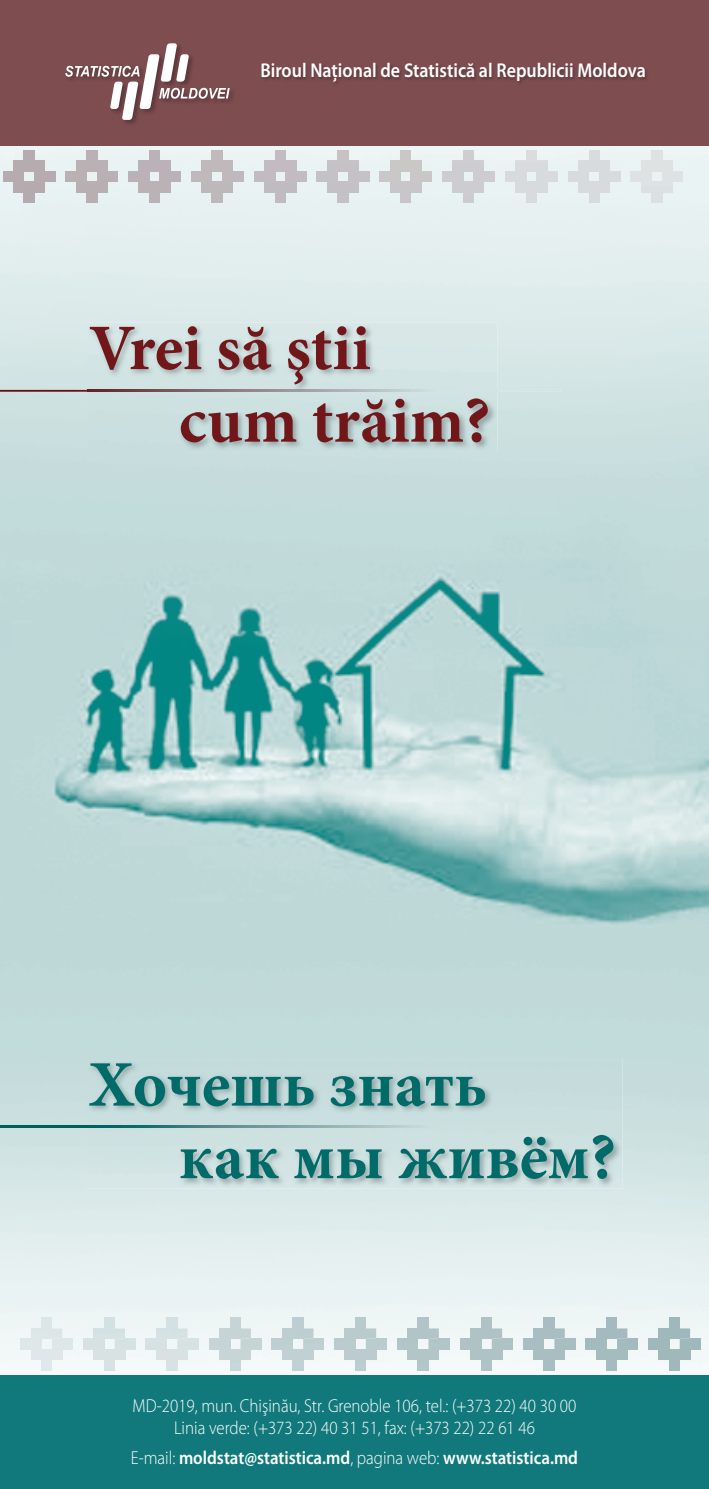
<style>
.page{position:relative;width:709px;height:1489px;background:#fff}
.page>*{position:absolute;margin:0;border:0;box-sizing:border-box;transform-origin:0 0}
.t1{font:700 65px/72.5px "Minion Pro";color:#006b69}
.t2{font:700 65px/72.5px "Minion Pro";letter-spacing:-.005em;color:#721719}
.t3{font:600 20px "Myriad Pro";color:#fff;scale:.9 1}
.t4{font:300 18.75px/22.5px "Myriad Pro";color:#fff;text-align:center;scale:.9 1}
.t5{font:600 18.75px "Myriad Pro";color:#fff;scale:.9 1}
.s1{font-weight:300}
</style>
<div class="page">
<img style="left:0;top:145px;width:709px;height:1226px">
<div style="left:0;top:0;width:709px;height:145px;background:#7d4d50"></div>
<img style="left:262px;top:65px;width:385px;height:18px">
<svg style="left:65px;top:43px;width:165px;height:77px"></svg>
<div style="left:0;top:1375px;width:709px;height:113px;background:#11797b"></div>
<img style="left:87px;top:1059px;width:535px;height:129px">
<img style="left:87px;top:322px;width:410px;height:130px">
<img style="left:0;top:390px;width:562px;height:2px">
<img style="left:87px;top:390px;width:410px;height:2px">
<img style="left:0;top:1125px;width:562px;height:2px">
<svg style="left:254px;top:150px;width:52px;height:52px;background:#d4d5d7"></svg>
<svg style="left:317px;top:150px;width:52px;height:52px;background:#d6d9da"></svg>
<svg style="left:379px;top:150px;width:53px;height:52px;background:#d9dcdc"></svg>
<svg style="left:442px;top:150px;width:52px;height:52px;background:#dbdfe0"></svg>
<svg style="left:3px;top:150px;width:52px;height:52px;background:#cecdcf"></svg>
<svg style="left:66px;top:150px;width:52px;height:52px;background:#cfcfd1"></svg>
<svg style="left:128px;top:150px;width:52px;height:52px;background:#d0d0d2"></svg>
<svg style="left:191px;top:150px;width:52px;height:52px;background:#d3d4d5"></svg>
<svg style="left:505px;top:150px;width:52px;height:52px;background:#e0e6e7"></svg>
<svg style="left:568px;top:150px;width:52px;height:52px;background:#e0e6e7"></svg>
<svg style="left:631px;top:150px;width:52px;height:52px;background:#e3eaea"></svg>
<svg style="left:397px;top:1317px;width:52px;height:52px"></svg>
<svg style="left:334px;top:1317px;width:52px;height:52px"></svg>
<svg style="left:272px;top:1317px;width:52px;height:52px"></svg>
<svg style="left:209px;top:1317px;width:52px;height:52px"></svg>
<svg style="left:648px;top:1317px;width:52px;height:52px"></svg>
<svg style="left:585px;top:1317px;width:53px;height:52px"></svg>
<svg style="left:523px;top:1317px;width:52px;height:52px"></svg>
<svg style="left:460px;top:1317px;width:52px;height:52px"></svg>
<svg style="left:146px;top:1317px;width:52px;height:52px"></svg>
<svg style="left:83px;top:1317px;width:52px;height:52px"></svg>
<svg style="left:21px;top:1317px;width:52px;height:52px"></svg>
<p class="t3" style="left:260px;top:60px;width:430px">Biroul Naţional de Statistică al Republicii Mоldova</p>
<h1 class="t2" style="left:179px;top:315px;width:313px;text-indent:-90px">Vrei să ştii cum trăim?</h1>
<h1 class="t1" style="left:179px;top:1051px;width:438px;text-indent:-90px">Хочешь знать<br>как мы живëм?</h1>
<p class="t4" style="left:132px;top:1394px;width:494px">MD-2019, mun. Chişinău, Str. Grenoble 106, tel.: (+373 22) 40 30 00<br>Linia verde: (+373 22) 40 31 51, fax: (+373 22) 22 61 46</p>
<p class="t5" style="left:131px;top:1446px;width:498px"><span class="s1">E-mail:</span> mоldstat@statistica.md<span class="s1">, pagina web:</span> www.statistica.md</p>
</div>
